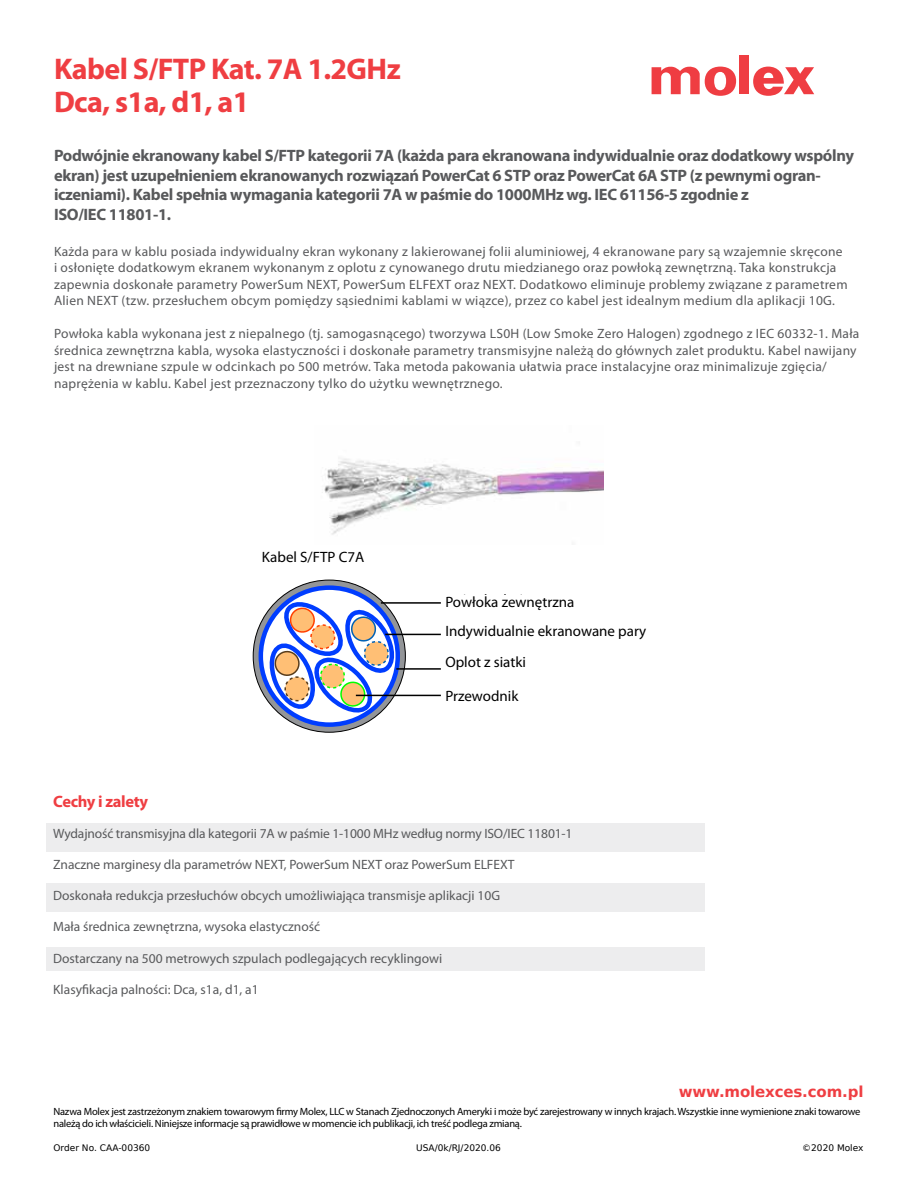
<style>
.page{position:relative;width:918px;height:1188px;background:#fff}
.page>*{position:absolute;margin:0;border:0;box-sizing:border-box;transform-origin:0 0}
.t1{font:700 30px/33px "Myriad Pro";letter-spacing:-.02em;color:#ef3e42}
.t2{font:700 16.5px/19.5px "Myriad Pro";letter-spacing:-.02em;color:#58595b}
.t3{font:700 16.5px "Myriad Pro";letter-spacing:-.02em;color:#ef3e42}
.t4{font:15px "Myriad Pro";color:#000}
.t5{font:15px/30.5px "Arial";color:#000}
.t6{font:700 15px "Bitstream Vera Sans";letter-spacing:-.01em;color:#ef3e42}
.t7{font:13.5px/16.5px "Myriad Pro";letter-spacing:.02em;color:#58595b}
.t8{font:13.5px "Myriad Pro";color:#58595b}
.t9{font:13.5px "Myriad Pro";letter-spacing:-.01em;color:#58595b}
.t10{font:13.5px "Myriad Pro";letter-spacing:-.005em;color:#58595b}
.t11{font:10.5px/12px "Myriad Pro";letter-spacing:-.025em;color:#000}
.t12{font:9px "Bitstream Vera Sans";color:#000}
.s1{font-size:10.5px}
</style>
<div class="page">
<div style="left:739px;top:56px;width:10px;height:38px;background:#ef3d42"></div>
<svg style="left:652px;top:66px;width:84px;height:30px"></svg>
<svg style="left:753px;top:67px;width:61px;height:29px"></svg>
<img style="left:322px;top:458px;width:282px;height:77px">
<div style="left:46px;top:823px;width:659px;height:29px;background:#ededee"></div>
<div style="left:46px;top:884px;width:659px;height:28px;background:#ededee"></div>
<div style="left:46px;top:947px;width:659px;height:24px;background:#ededee"></div>
<svg style="left:253px;top:580px;width:152px;height:152px;background:#828ba4"></svg>
<div style="left:259px;top:585px;width:141px;height:142px;border:4px solid #003dff;border-radius:50%"></div>
<svg style="left:263px;top:595px;width:137px;height:125px"></svg>
<hr style="left:381px;top:602px;width:60px;height:2px;background:#000">
<hr style="left:396px;top:668px;width:45px;height:2px;background:#000">
<hr style="left:356px;top:695px;width:85px;height:1px;background:#000">
<hr style="left:385px;top:634px;width:56px;height:1px;background:#000">
<h1 class="t1" style="left:54px;top:52px;width:348px">Kabel S/FTP Kat. 7A 1.2GHz<br>Dca, s1a, d1, a1</h1>
<p class="t2" style="left:54px;top:146px;width:801px">Podwójnie ekranowany kabel S/FTP kategorii 7A (każda para ekranowana indywidualnie oraz dodatkowy wspólny ekran) jest uzupełnieniem ekranowanych rozwiązań PowerCat 6 STP oraz PowerCat 6A STP (z pewnymi ogran&shy;iczeniami). Kabel spełnia wymagania kategorii 7A w paśmie do 1000MHz wg. IEC 61156-5 zgodnie z<br>ISO/IEC 11801-1.</p>
<p class="t7" style="left:54px;top:243px;width:795px">Każda para w kablu posiada indywidualny ekran wykonany z lakierowanej folii aluminiowej, 4 ekranowane pary są wzajemnie skręcone i osłonięte dodatkowym ekranem wykonanym z oplotu z cynowanego drutu miedzianego oraz powłoką zewnętrzną. Taka konstrukcja zapewnia doskonałe parametry PowerSum NEXT, PowerSum ELFEXT oraz NEXT. Dodatkowo eliminuje problemy związane z parametrem Alien NEXT (tzw. przesłuchem obcym pomiędzy sąsiednimi kablami w wiązce), przez co kabel jest idealnym medium dla aplikacji 10G.</p>
<p class="t7" style="left:54px;top:325px;width:807px">Powłoka kabla wykonana jest z niepalnego (tj. samogasnącego) tworzywa LS0H (Low Smoke Zero Halogen) zgodnego z IEC 60332-1. Mała średnica zewnętrzna kabla, wysoka elastyczności i doskonałe parametry transmisyjne należą do głównych zalet produktu. Kabel nawijany jest na drewniane szpule w odcinkach po 500 metrów. Taka metoda pakowania ułatwia prace instalacyjne oraz minimalizuje zgięcia/ naprężenia w kablu. Kabel jest przeznaczony tylko do użytku wewnętrznego.</p>
<p class="t3" style="left:53px;top:790px;width:97px">Cechy i zalety</p>
<p class="t4" style="left:262px;top:548px;width:104px">Kabel S/FTP C7A</p>
<p class="t5" style="left:266px;top:545px;width:117px">S/FTP C7<span class="s1">A</span> Cable</p>
<p class="t5" style="left:446px;top:585px;width:221px">outer jacket<br>i ividual screening for each pair</p>
<p class="t4" style="left:445px;top:592px;width:131px">Powłoka zewnętrzna</p>
<p class="t4" style="left:445px;top:622px;width:202px">Indywidualnie ekranowane pary</p>
<p class="t4" style="left:445px;top:652px;width:82px">Oplot z siatki</p>
<p class="t5" style="left:446px;top:650px;width:35px">braid</p>
<p class="t4" style="left:445px;top:687px;width:75px">Przewodnik</p>
<p class="t5" style="left:446px;top:676px;width:67px">conductor</p>
<p class="t9" style="left:53px;top:825px;width:521px">Wydajność transmisyjna dla kategorii 7A w paśmie 1-1000 MHz według normy ISO/IEC 11801-1</p>
<p class="t10" style="left:53px;top:856px;width:463px">Znaczne marginesy dla parametrów NEXT, PowerSum NEXT oraz PowerSum ELFEXT</p>
<p class="t8" style="left:53px;top:888px;width:448px">Doskonała redukcja przesłuchów obcych umożliwiająca transmisje aplikacji 10G</p>
<p class="t8" style="left:53px;top:919px;width:269px">Mała średnica zewnętrzna, wysoka elastyczność</p>
<p class="t8" style="left:53px;top:950px;width:391px">Dostarczany na 500 metrowych szpulach podlegających recyklingowi</p>
<p class="t8" style="left:53px;top:981px;width:207px">Klasyfikacja palności: Dca, s1a, d1, a1</p>
<p class="t6" style="left:679px;top:1083px;width:186px">www.molexces.com.pl</p>
<p class="t11" style="left:54px;top:1105px;width:808px">Nazwa Molex jest zastrzeżonym znakiem towarowym firmy Molex, LLC w Stanach Zjednoczonych Ameryki i może być zarejestrowany w innych krajach. Wszystkie inne wymienione znaki towarowe należą do ich właścicieli. Niniejsze informacje są prawidłowe w momencie ich publikacji, ich treść podlega zmianą.</p>
<p class="t12" style="left:54px;top:1143px;width:98px">Order No. CAA-00360</p>
<p class="t12" style="left:416px;top:1143px;width:86px">USA/0k/RJ/2020.06</p>
<p class="t12" style="left:802px;top:1143px;width:63px">©2020 Molex</p>
</div>
